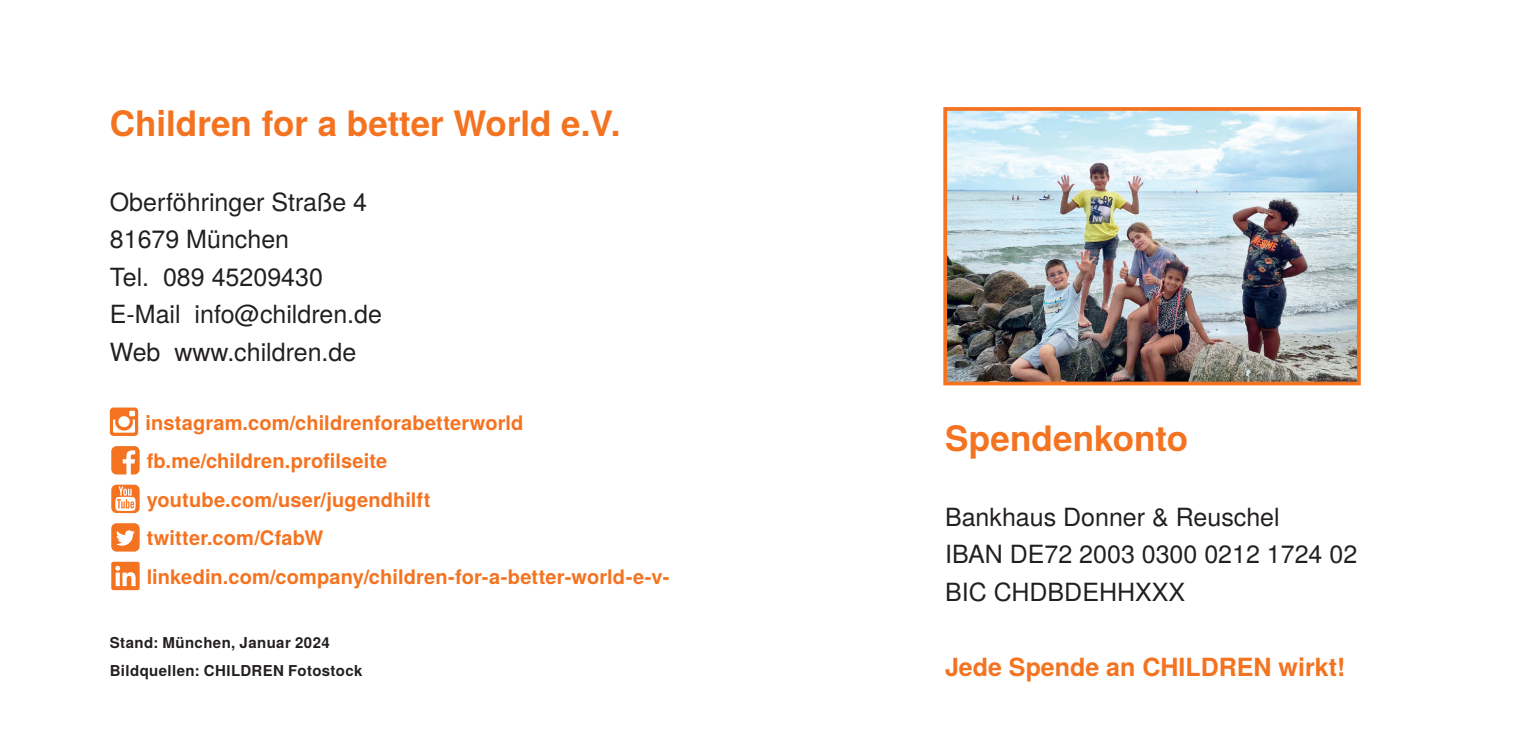
<style>
.page{position:relative;width:1531px;height:738px;background:#fff}
.page>*{position:absolute;margin:0;border:0;box-sizing:border-box;transform-origin:0 0}
.Big_Story{font:700 35px "Te X Gyre Heros";color:#f47321}
.Big_Story-2{font:25px "Te X Gyre Heros";color:#231f20}
.t1{font:700 25px "Te X Gyre Heros";color:#f47321}
.Meta{font:700 20px "Te X Gyre Heros";letter-spacing:.01em;color:#f47321}
.Meta-2{font:700 15px "Te X Gyre Heros";letter-spacing:.025em;color:#231f20}
</style>
<div class="page">
<svg style="left:111px;top:446px;width:29px;height:28px"></svg>
<svg style="left:111px;top:523px;width:29px;height:28px"></svg>
<svg style="left:110px;top:407px;width:28px;height:28px"></svg>
<svg style="left:111px;top:484px;width:29px;height:28px"></svg>
<svg style="left:111px;top:561px;width:29px;height:28px"></svg>
<img style="left:948px;top:112px;width:408px;height:268px">
<div style="left:943px;top:107px;width:418px;height:278px;border:4px solid #f47321"></div>
<p class="Big_Story" style="left:110px;top:96px;width:512px">Children for a better World e.V.</p>
<p class="Big_Story-2" style="left:110px;top:182px;width:259px">Oberföhringer Straße 4</p>
<p class="Big_Story-2" style="left:110px;top:219px;width:181px">81679 München</p>
<p class="Big_Story-2" style="left:110px;top:257px;width:215px">Tel. 089 45209430</p>
<p class="Big_Story-2" style="left:110px;top:294px;width:274px">E-Mail info@children.de</p>
<p class="Big_Story-2" style="left:110px;top:332px;width:248px">Web www.children.de</p>
<p class="Meta" style="left:146px;top:407px;width:379px">instagram.com/childrenforabetterworld</p>
<p class="Meta" style="left:147px;top:445px;width:242px">fb.me/children.profilseite</p>
<p class="Meta" style="left:147px;top:484px;width:285px">youtube.com/user/jugendhilft</p>
<p class="Meta" style="left:147px;top:522px;width:178px">twitter.com/CfabW</p>
<p class="Meta" style="left:147px;top:561px;width:524px">linkedin.com/company/children-for-a-better-world-e-v-</p>
<p class="Meta-2" style="left:110px;top:631px;width:221px">Stand: München, Januar 2024</p>
<p class="Meta-2" style="left:110px;top:658px;width:254px">Bildquellen: CHILDREN Fotostock</p>
<p class="Big_Story" style="left:945px;top:411px;width:245px">Spendenkonto</p>
<p class="Big_Story-2" style="left:945px;top:496px;width:336px">Bankhaus Donner &amp; Reuschel</p>
<p class="Big_Story-2" style="left:945px;top:534px;width:414px">IBAN DE72 2003 0300 0212 1724 02</p>
<p class="Big_Story-2" style="left:945px;top:571px;width:242px">BIC CHDBDEHHXXX</p>
<p class="t1" style="left:945px;top:647px;width:402px">Jede Spende an CHILDREN wirkt!</p>
</div>
